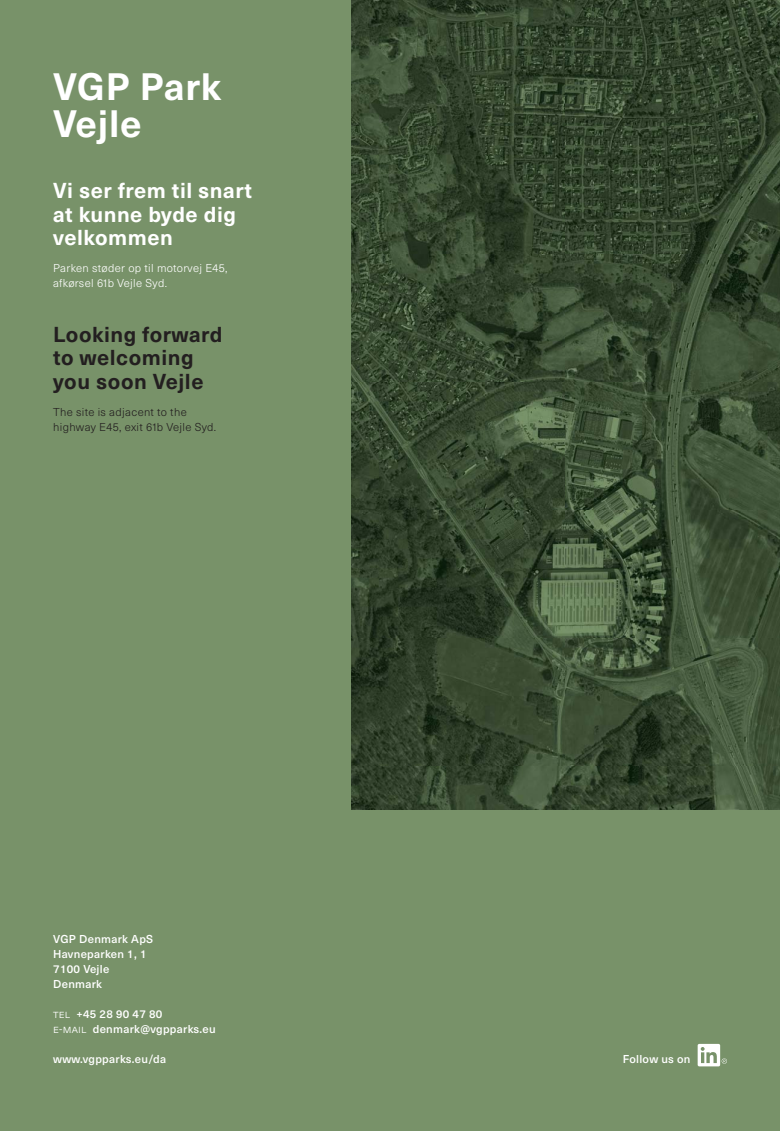
<style>
.page{position:relative;width:780px;height:1131px;background:#fff}
.page>*{position:absolute;margin:0;border:0;box-sizing:border-box;transform-origin:0 0}
.t1{font:700 37.5px/37.5px "Neue Haas Unica Pro";letter-spacing:.02em;color:#fff}
.t2{font:700 21.25px/23.8px "Neue Haas Unica Pro";letter-spacing:.025em;color:#fff}
.t3{font:700 21.25px/23.8px "Neue Haas Unica Pro";letter-spacing:.025em;color:#231f20}
.t4{font:500 11.25px/15px "Neue Haas Unica Pro";letter-spacing:.025em;color:#fff}
.t5{font:300 11.25px/14.4px "Neue Haas Unica Pro";letter-spacing:.03em;color:#fff}
.t6{font:300 11.25px/14.4px "Neue Haas Unica Pro";letter-spacing:.03em;color:#231f20}
.s1{font-weight:300}
</style>
<div class="page">
<div style="left:0;top:0;width:780px;height:1130px;background:#789269"></div>
<img style="left:351px;top:0;width:429px;height:809px">
<svg style="left:697px;top:1043px;width:30px;height:23px"></svg>
<h1 class="t1" style="left:53px;top:72px;width:170px">VGP Park<br>Vejle</h1>
<h2 class="t2" style="left:53px;top:181px;width:200px">Vi ser frem til snart at kunne byde dig velkommen</h2>
<p class="t5" style="left:53px;top:262px;width:176px">Parken støder op til motorvej E45, afkørsel 61b Vejle Syd.</p>
<h2 class="t3" style="left:53px;top:325px;width:171px">Looking forward to welcoming you soon Vejle</h2>
<p class="t6" style="left:53px;top:406px;width:165px">The site is adjacent to the highway E45, exit 61b Vejle Syd.</p>
<p class="t4" style="left:53px;top:933px;width:101px">VGP Denmark ApS<br>Havneparken 1, 1<br>7100 Vejle<br>Denmark</p>
<p class="t4" style="left:53px;top:1008px;width:164px"><span class="s1">tel</span> +45 28 90 47 80<br><span class="s1">e-mail</span> denmark@vgpparks.eu</p>
<p class="t4" style="left:53px;top:1053px;width:114px">www.vgpparks.eu/da</p>
<p class="t4" style="left:622px;top:1053px;width:69px">Follow us on</p>
</div>
